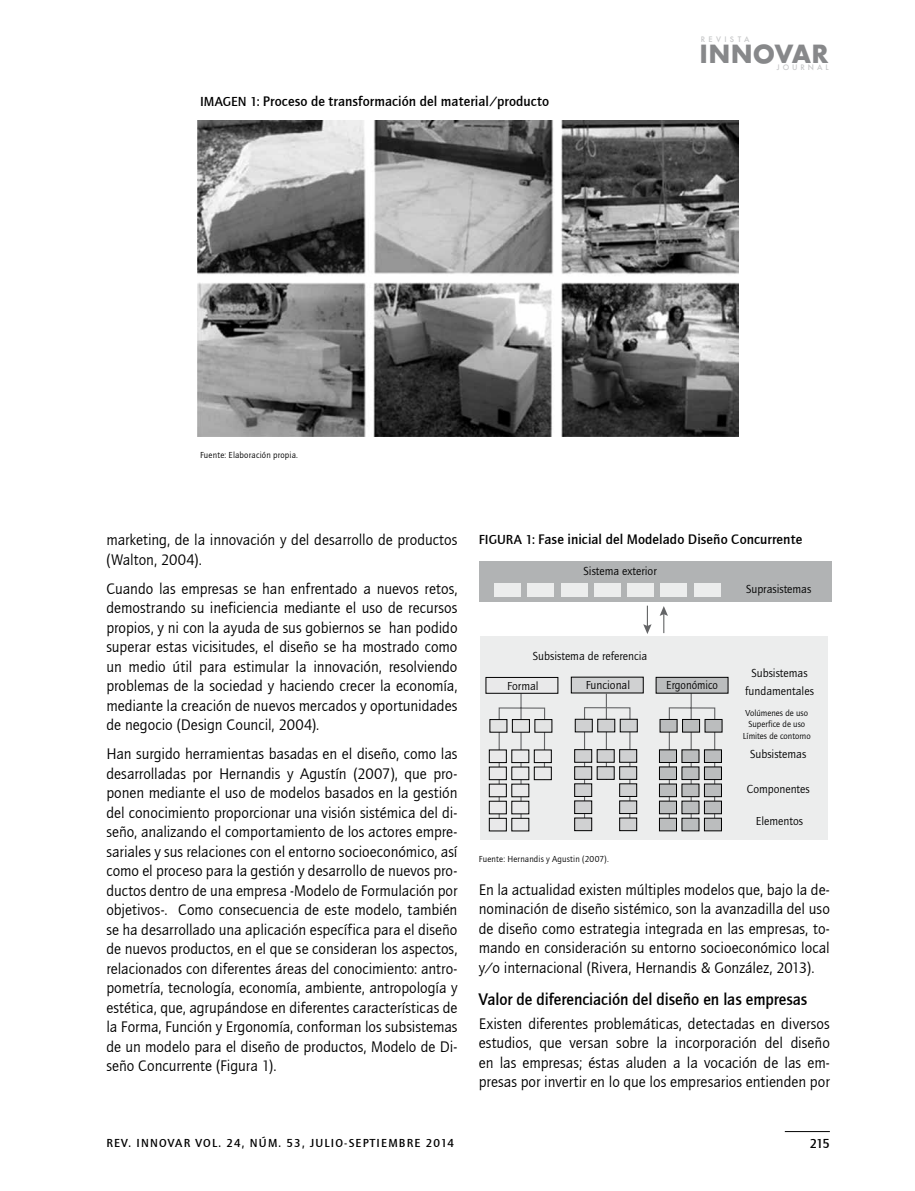
<style>
.page{position:relative;width:915px;height:1191px;background:#fff}
.page>*{position:absolute;margin:0;border:0;box-sizing:border-box;transform-origin:0 0}
.t1{font:700 27.3px "Futura TEE";letter-spacing:.005em;color:#87888a}
.t2{font:17.25px "Quay Sans Md ITCTT";color:#000;scale:.95 1}
.t3{font:15.75px/19.5px "Quay Sans ITCTT Book";color:#000;text-align:justify}
.t4{font:14.25px "Quay Sans Md ITCTT";color:#000}
.t5{font:13.5px "Quay Sans Md ITCTT";color:#000}
.t6{font:12px/17.5px "Quay Sans ITCTT Book";color:#000;text-align:center}
.t7{font:12px "Quay Sans Md ITCTT";letter-spacing:.1em;color:#000}
.t8{font:12px "Quay Sans ITCTT Book";color:#000;scale:.95 1}
.t9{font:9px "Quay Sans ITCTT Book";letter-spacing:.02em;color:#000}
.t10{font:9px/11.7px "Quay Sans ITCTT Book";color:#000;text-align:center}
.t11{font:500 8.25px "Futura TEE";letter-spacing:.36em;color:#c6c7c8}
.t12{font:500 8.25px "Futura TEE";letter-spacing:.4em;color:#c6c7c8}
.s1{font-size:13.5px}
</style>
<div class="page">
<hr style="left:784px;top:1131px;width:45px;height:1px;background:#000">
<div style="left:480px;top:636px;width:347px;height:203px;background:#eceded"></div>
<svg style="left:498px;top:692px;width:217px;height:128px"></svg>
<div style="left:655px;top:677px;width:73px;height:16px;background:#bbbdbe;border:1px solid #000"></div>
<div style="left:571px;top:677px;width:72px;height:16px;background:#d0d1d2"></div>
<div style="left:485px;top:677px;width:73px;height:16px;background:#e9e9ea;border:1px solid #000"></div>
<div style="left:478px;top:561px;width:353px;height:40px;background:#b1b3b4"></div>
<div style="left:494px;top:583px;width:26px;height:14px;background:#eceded"></div>
<div style="left:527px;top:583px;width:27px;height:14px;background:#eceded"></div>
<div style="left:560px;top:583px;width:27px;height:14px;background:#eceded"></div>
<div style="left:594px;top:583px;width:26px;height:14px;background:#eceded"></div>
<div style="left:627px;top:583px;width:26px;height:14px;background:#eceded"></div>
<div style="left:660px;top:583px;width:27px;height:14px;background:#eceded"></div>
<div style="left:693px;top:583px;width:27px;height:14px;background:#eceded"></div>
<div style="left:659px;top:719px;width:18px;height:13px;background:#bbbdbe;border:1px solid #000"></div>
<div style="left:682px;top:719px;width:17px;height:13px;background:#bbbdbe;border:1px solid #000"></div>
<div style="left:704px;top:719px;width:18px;height:13px;background:#bbbdbe;border:1px solid #000"></div>
<div style="left:659px;top:749px;width:17px;height:13px;background:#bbbdbe"></div>
<div style="left:681px;top:749px;width:18px;height:13px;background:#bbbdbe"></div>
<div style="left:704px;top:749px;width:17px;height:13px;background:#bbbdbe"></div>
<div style="left:659px;top:766px;width:17px;height:13px;background:#bbbdbe"></div>
<div style="left:681px;top:766px;width:18px;height:13px;background:#bbbdbe"></div>
<div style="left:704px;top:766px;width:17px;height:13px;background:#bbbdbe"></div>
<div style="left:659px;top:784px;width:17px;height:13px;background:#bbbdbe;border:1px solid #000"></div>
<div style="left:681px;top:784px;width:18px;height:13px;background:#bbbdbe;border:1px solid #000"></div>
<div style="left:704px;top:784px;width:17px;height:13px;background:#bbbdbe;border:1px solid #000"></div>
<div style="left:659px;top:801px;width:17px;height:13px;background:#bbbdbe;border:1px solid #000"></div>
<div style="left:681px;top:801px;width:18px;height:13px;background:#bbbdbe;border:1px solid #000"></div>
<div style="left:704px;top:801px;width:17px;height:13px;background:#bbbdbe;border:1px solid #000"></div>
<div style="left:659px;top:818px;width:17px;height:13px;background:#bbbdbe;border:1px solid #000"></div>
<div style="left:681px;top:818px;width:18px;height:13px;background:#bbbdbe;border:1px solid #000"></div>
<div style="left:704px;top:818px;width:17px;height:13px;background:#bbbdbe;border:1px solid #000"></div>
<svg style="left:643px;top:605px;width:8px;height:29px"></svg>
<svg style="left:659px;top:606px;width:8px;height:27px"></svg>
<hr style="left:605px;top:693px;width:1px;height:86px;background:#646567">
<div style="left:575px;top:719px;width:17px;height:13px;background:#d0d1d2;border:1px solid #000"></div>
<div style="left:597px;top:719px;width:17px;height:13px;background:#d0d1d2;border:1px solid #000"></div>
<div style="left:619px;top:719px;width:18px;height:13px;background:#d0d1d2;border:1px solid #000"></div>
<div style="left:574px;top:749px;width:17px;height:13px;background:#d0d1d2;border:1px solid #000"></div>
<div style="left:596px;top:749px;width:18px;height:13px;background:#d0d1d2;border:1px solid #000"></div>
<div style="left:619px;top:749px;width:17px;height:13px;background:#d0d1d2;border:1px solid #000"></div>
<div style="left:574px;top:766px;width:17px;height:13px;background:#d0d1d2;border:1px solid #000"></div>
<div style="left:596px;top:766px;width:18px;height:13px;background:#d0d1d2;border:1px solid #000"></div>
<div style="left:619px;top:766px;width:17px;height:13px;background:#d0d1d2;border:1px solid #000"></div>
<svg style="left:574px;top:783px;width:17px;height:13px"></svg>
<svg style="left:619px;top:783px;width:17px;height:13px"></svg>
<svg style="left:574px;top:800px;width:17px;height:13px"></svg>
<svg style="left:619px;top:800px;width:17px;height:13px"></svg>
<div style="left:574px;top:818px;width:17px;height:13px;background:#d0d1d2;border:1px solid #000"></div>
<div style="left:619px;top:818px;width:17px;height:13px;background:#d0d1d2;border:1px solid #000"></div>
<div style="left:489px;top:719px;width:18px;height:13px;background:#e3e4e4;border:1px solid #000"></div>
<div style="left:512px;top:719px;width:17px;height:13px;background:#e3e4e4;border:1px solid #000"></div>
<div style="left:534px;top:719px;width:18px;height:13px;background:#e3e4e4;border:1px solid #000"></div>
<div style="left:489px;top:749px;width:17px;height:13px;background:#e9e9ea"></div>
<div style="left:511px;top:749px;width:18px;height:13px;background:#e9e9ea"></div>
<div style="left:534px;top:749px;width:17px;height:13px;background:#e9e9ea"></div>
<div style="left:489px;top:767px;width:17px;height:13px;background:#e9e9ea;border:1px solid #000"></div>
<div style="left:511px;top:767px;width:18px;height:13px;background:#e9e9ea;border:1px solid #000"></div>
<div style="left:534px;top:767px;width:17px;height:13px;background:#e9e9ea;border:1px solid #000"></div>
<div style="left:489px;top:784px;width:17px;height:13px;background:#e9e9ea;border:1px solid #000"></div>
<div style="left:511px;top:784px;width:18px;height:13px;background:#e9e9ea"></div>
<div style="left:489px;top:801px;width:17px;height:13px;background:#e9e9ea;border:1px solid #000"></div>
<div style="left:511px;top:801px;width:18px;height:13px;background:#e9e9ea"></div>
<div style="left:489px;top:818px;width:17px;height:13px;background:#e9e9ea;border:1px solid #000"></div>
<div style="left:511px;top:818px;width:18px;height:13px;background:#e9e9ea;border:1px solid #000"></div>
<img style="left:198px;top:121px;width:540px;height:315px">
<p class="t4" style="left:200px;top:94px;width:350px"><span class="s1">Imagen 1:</span> Proceso de transformación del material/producto</p>
<p class="t9" style="left:200px;top:450px;width:99px">Fuente: Elaboración propia.</p>
<p class="t12" style="left:700px;top:34px;width:50px">REVISTA</p>
<h1 class="t1" style="left:699px;top:37px;width:130px">INNOVAR</h1>
<p class="t11" style="left:776px;top:62px;width:53px">JOURNAL</p>
<p class="t3" style="left:106px;top:530px;width:352px">marketing, de la innovación y del desarrollo de productos (Walton, 2004).</p>
<p class="t3" style="left:106px;top:579px;width:352px">Cuando las empresas se han enfrentado a nuevos retos, demostrando su ineficiencia mediante el uso de recursos propios, y ni con la ayuda de sus gobiernos se han podido superar estas vicisitudes, el diseño se ha mostrado como un medio útil para estimular la innovación, resolviendo problemas de la sociedad y haciendo crecer la economía, mediante la creación de nuevos mercados y oportunidades de negocio (Design Council, 2004).</p>
<p class="t3" style="left:106px;top:744px;width:352px">Han surgido herramientas basadas en el diseño, como las desarrolladas por Hernandis y Agustín (2007), que pro&shy;ponen mediante el uso de modelos basados en la gestión del conocimiento proporcionar una visión sistémica del di&shy;seño, analizando el comportamiento de los actores empre&shy;sariales y sus relaciones con el entorno socioeconómico, así como el proceso para la gestión y desarrollo de nuevos pro&shy;ductos dentro de una empresa -Modelo de Formulación por objetivos-. Como consecuencia de este modelo, también se ha desarrollado una aplicación específica para el diseño de nuevos productos, en el que se consideran los aspectos, relacionados con diferentes áreas del conocimiento: antro&shy;pometría, tecnología, economía, ambiente, antropología y estética, que, agrupándose en diferentes características de la Forma, Función y Ergonomía, conforman los subsistemas de un modelo para el diseño de productos, Modelo de Di&shy;seño Concurrente (Figura 1).</p>
<p class="t4" style="left:478px;top:531px;width:325px"><span class="s1">Figura 1:</span> Fase inicial del Modelado Diseño Concurrente</p>
<p class="t6" style="left:583px;top:562px;width:75px">Sistema exterior</p>
<p class="t6" style="left:745px;top:581px;width:67px">Suprasistemas</p>
<p class="t6" style="left:532px;top:647px;width:116px">Subsistema de referencia</p>
<p class="t6" style="left:507px;top:677px;width:33px">Formal</p>
<p class="t6" style="left:585px;top:676px;width:46px">Funcional</p>
<p class="t8" style="left:666px;top:678px;width:56px">Ergonómico</p>
<p class="t6" style="left:744px;top:665px;width:70px">Subsistemas fundamentales</p>
<p class="t10" style="left:742px;top:707px;width:69px">Volúmenes de uso<br>Superfice de uso<br>Límites de contorno</p>
<p class="t6" style="left:749px;top:745px;width:58px">Subsistemas</p>
<p class="t6" style="left:746px;top:780px;width:64px">Componentes</p>
<p class="t6" style="left:755px;top:812px;width:49px">Elementos</p>
<p class="t9" style="left:478px;top:853px;width:131px">Fuente: Hernandis y Agustin (2007).</p>
<p class="t3" style="left:478px;top:880px;width:352px">En la actualidad existen múltiples modelos que, bajo la de&shy;nominación de diseño sistémico, son la avanzadilla del uso de diseño como estrategia integrada en las empresas, to&shy;mando en consideración su entorno socioeconómico local y/o internacional (Rivera, Hernandis &amp; González, 2013).</p>
<p class="t2" style="left:478px;top:989px;width:347px">Valor de diferenciación del diseño en las empresas</p>
<p class="t3" style="left:478px;top:1014px;width:352px">Existen diferentes problemáticas, detectadas en diversos estudios, que versan sobre la incorporación del diseño en las empresas; éstas aluden a la vocación de las em&shy;presas por invertir en lo que los empresarios entienden por</p>
<p class="t7" style="left:106px;top:1136px;width:349px">rev. innovar vol. 24, núm. 53, Julio-septiembre 2014</p>
<p class="t5" style="left:809px;top:1136px;width:22px">215</p>
</div>
